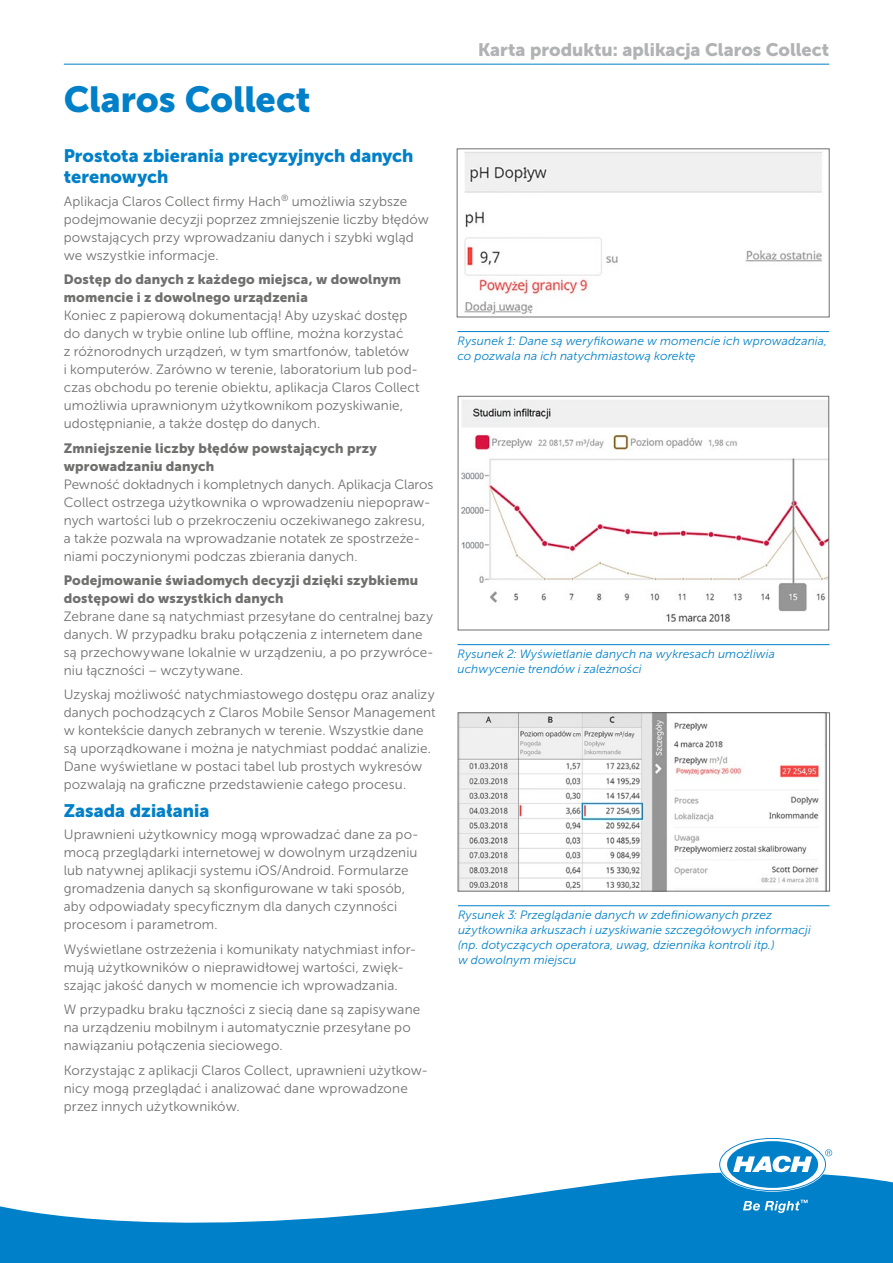
<style>
.page{position:relative;width:893px;height:1263px;background:#fff}
.page>*{position:absolute;margin:0;border:0;box-sizing:border-box;transform-origin:0 0}
.t1{font:36px "Museo Sans Cyrl 900";letter-spacing:-.005em;color:#0080c8}
.t2{font:18px/21px "Museo Sans Cyrl 900";letter-spacing:.005em;color:#0080c8}
.t3{font:18px "Museo Sans Cyrl 900";color:#b1b2b3}
.t4{font:13.5px/18px "Museo Sans Cyrl 300";letter-spacing:.01em;color:#6f6f6e}
.t5{font:13.5px/18px "Museo Sans Cyrl 900";letter-spacing:.015em;color:#6f6f6e}
.t6{font:italic 12px/15px "Museo Sans Cyrl 300";letter-spacing:.01em;color:#0080c8}
</style>
<div class="page">
<hr style="left:64px;top:64px;width:765px;height:1px;background:#0080c8">
<hr style="left:457px;top:331px;width:372px;height:1px;background:#0080c8">
<hr style="left:457px;top:644px;width:372px;height:1px;background:#0080c8">
<hr style="left:458px;top:905px;width:371px;height:1px;background:#0080c8">
<svg style="left:0;top:1172px;width:893px;height:91px;fill:#0080c8"></svg>
<svg style="left:720px;top:1139px;width:112px;height:51px"></svg>
<svg style="left:743px;top:1200px;width:65px;height:13px"></svg>
<img style="left:464px;top:152px;width:358px;height:162px">
<img style="left:461px;top:400px;width:366px;height:222px">
<div style="left:458px;top:396px;width:371px;height:234px;border:1px solid #6f6f6e"></div>
<img style="left:460px;top:714px;width:366px;height:175px">
<div style="left:458px;top:712px;width:372px;height:179px;border:1px solid #6f6f6e"></div>
<h1 class="t1" style="left:64px;top:79px;width:248px">Claros Collect</h1>
<h2 class="t2" style="left:64px;top:146px;width:351px">Prostota zbierania precyzyjnych danych terenowych</h2>
<p class="t4" style="left:64px;top:192px;width:367px">Aplikacja Claros Collect firmy Hach<sup>®</sup> umożliwia szybsze podejmowanie decyzji poprzez zmniejszenie liczby błędów powstających przy wprowadzaniu danych i szybki wgląd we wszystkie informacje.</p>
<p class="t5" style="left:64px;top:270px;width:339px">Dostęp do danych z każdego miejsca, w dowolnym momencie i z dowolnego urządzenia</p>
<p class="t4" style="left:64px;top:307px;width:357px">Koniec z papierową dokumentacją! Aby uzyskać dostęp do danych w trybie online lub offline, można korzystać<br>z różnorodnych urządzeń, w tym smartfonów, tabletów<br>i komputerów. Zarówno w terenie, laboratorium lub pod&shy;czas obchodu po terenie obiektu, aplikacja Claros Collect umożliwia uprawnionym użytkownikom pozyskiwanie, udostępnianie, a także dostęp do danych.</p>
<p class="t5" style="left:64px;top:439px;width:315px">Zmniejszenie liczby błędów powstających przy wprowadzaniu danych</p>
<p class="t4" style="left:64px;top:475px;width:371px">Pewność dokładnych i kompletnych danych. Aplikacja Claros Collect ostrzega użytkownika o wprowadzeniu niepopraw&shy;nych wartości lub o przekroczeniu oczekiwanego zakresu, a także pozwala na wprowadzanie notatek ze spostrzeże&shy;niami poczynionymi podczas zbierania danych.</p>
<p class="t5" style="left:64px;top:571px;width:356px">Podejmowanie świadomych decyzji dzięki szybkiemu dostępowi do wszystkich danych</p>
<p class="t4" style="left:64px;top:607px;width:371px">Zebrane dane są natychmiast przesyłane do centralnej bazy danych. W przypadku braku połączenia z internetem dane są przechowywane lokalnie w urządzeniu, a po przywróce&shy;niu łączności – wczytywane.</p>
<p class="t4" style="left:64px;top:686px;width:373px">Uzyskaj możliwość natychmiastowego dostępu oraz analizy danych pochodzących z Claros Mobile Sensor Management w kontekście danych zebranych w terenie. Wszystkie dane są uporządkowane i można je natychmiast poddać analizie.<br>Dane wyświetlane w postaci tabel lub prostych wykresów pozwalają na graficzne przedstawienie całego procesu.</p>
<h2 class="t2" style="left:64px;top:800px;width:147px">Zasada działania</h2>
<p class="t4" style="left:64px;top:826px;width:356px">Uprawnieni użytkownicy mogą wprowadzać dane za po&shy;mocą przeglądarki internetowej w dowolnym urządzeniu lub natywnej aplikacji systemu iOS/Android. Formularze gromadzenia danych są skonfigurowane w taki sposób, aby odpowiadały specyficznym dla danych czynności procesom i parametrom.</p>
<p class="t4" style="left:64px;top:940px;width:354px">Wyświetlane ostrzeżenia i komunikaty natychmiast infor&shy;mują użytkowników o nieprawidłowej wartości, zwięk&shy;szając jakość danych w momencie ich wprowadzania.</p>
<p class="t4" style="left:64px;top:1000px;width:358px">W przypadku braku łączności z siecią dane są zapisywane na urządzeniu mobilnym i automatycznie przesyłane po nawiązaniu połączenia sieciowego.</p>
<p class="t4" style="left:64px;top:1061px;width:366px">Korzystając z aplikacji Claros Collect, uprawnieni użytkow&shy;nicy mogą przeglądać i analizować dane wprowadzone przez innych użytkowników.</p>
<h2 class="t3" style="left:478px;top:39px;width:352px">Karta produktu: aplikacja Claros Collect</h2>
<p class="t6" style="left:457px;top:333px;width:371px">Rysunek 1: Dane są weryfikowane w momencie ich wprowadzania, co pozwala na ich natychmiastową korektę</p>
<p class="t6" style="left:457px;top:646px;width:319px">Rysunek 2: Wyświetlanie danych na wykresach umożliwia uchwycenie trendów i zależności</p>
<p class="t6" style="left:458px;top:907px;width:354px">Rysunek 3: Przeglądanie danych w zdefiniowanych przez użytkownika arkuszach i uzyskiwanie szczegółowych informacji (np. dotyczących operatora, uwag, dziennika kontroli itp.)<br>w dowolnym miejscu</p>
</div>
